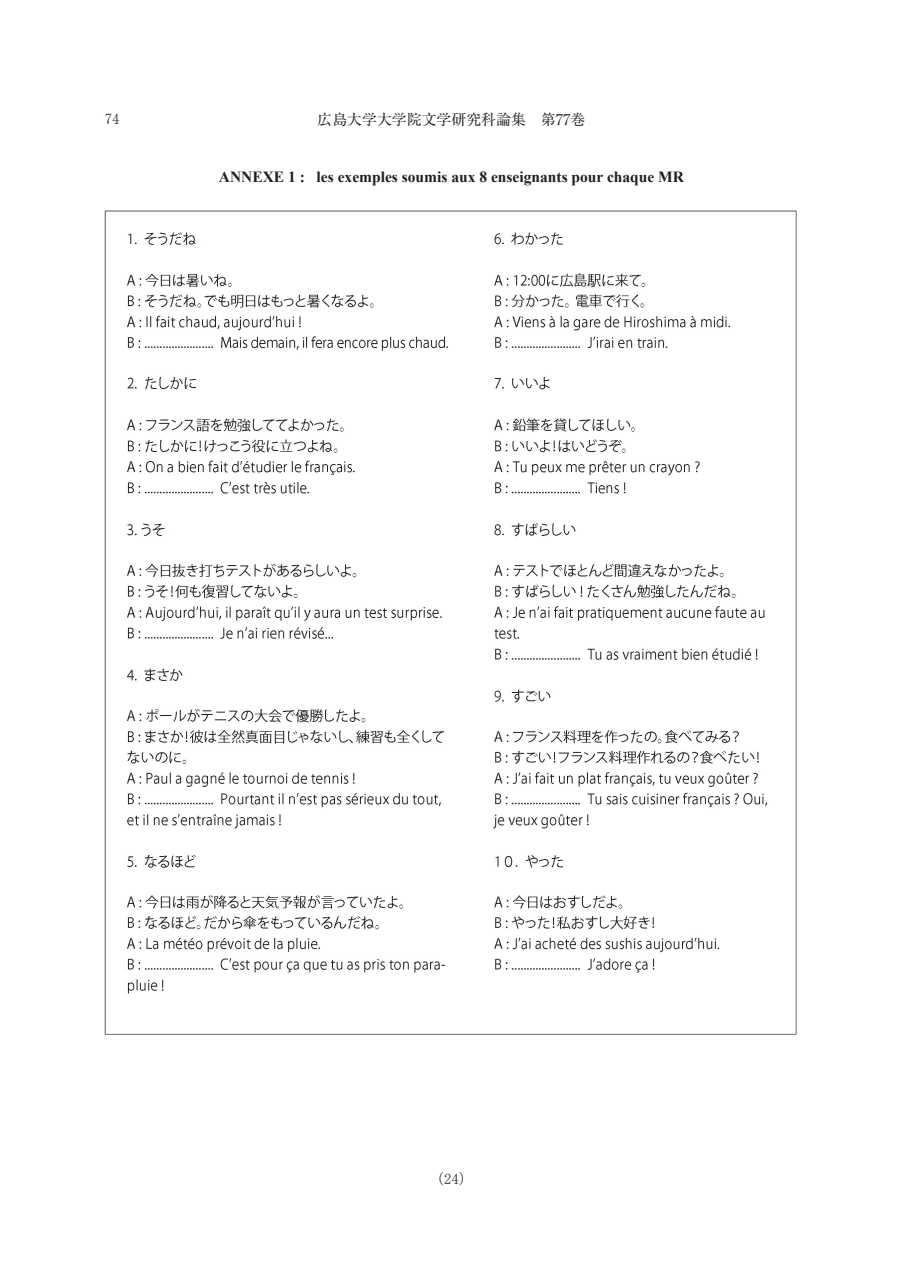
<style>
.page{position:relative;width:903px;height:1275px;background:#fff}
.page>*{position:absolute;margin:0;border:0;box-sizing:border-box;transform-origin:0 0}
.t1{font:700 15.58px "Times New Roman";color:#231f20}
.t2{font:14.88px "Ryumin Pro";color:#231f20}
.t3{font:14.88px "MS Mincho";color:#231f20}
.t4{font:12.25px "Times New Roman";color:#231f20}
</style>
<div class="page">
<svg style="left:105px;top:211px;width:691px;height:823px"></svg>
<p class="t3" style="left:105px;top:112px;width:16px">74</p>
<p class="t2" style="left:317px;top:107px;width:269px">広島大学大学院文学研究科論集　第77巻</p>
<p class="t4" style="left:320px;top:162px;width:18px">7%</p>
<p class="t4" style="left:369px;top:162px;width:24px">13%</p>
<p class="t4" style="left:662px;top:162px;width:18px">7%</p>
<p class="t1" style="left:219px;top:166px;width:467px">ANNEXE 1 : les exemples soumis aux 8 enseignants pour chaque MR</p>
<p class="t3" style="left:429px;top:1171px;width:46px">（24）</p>
</div>
